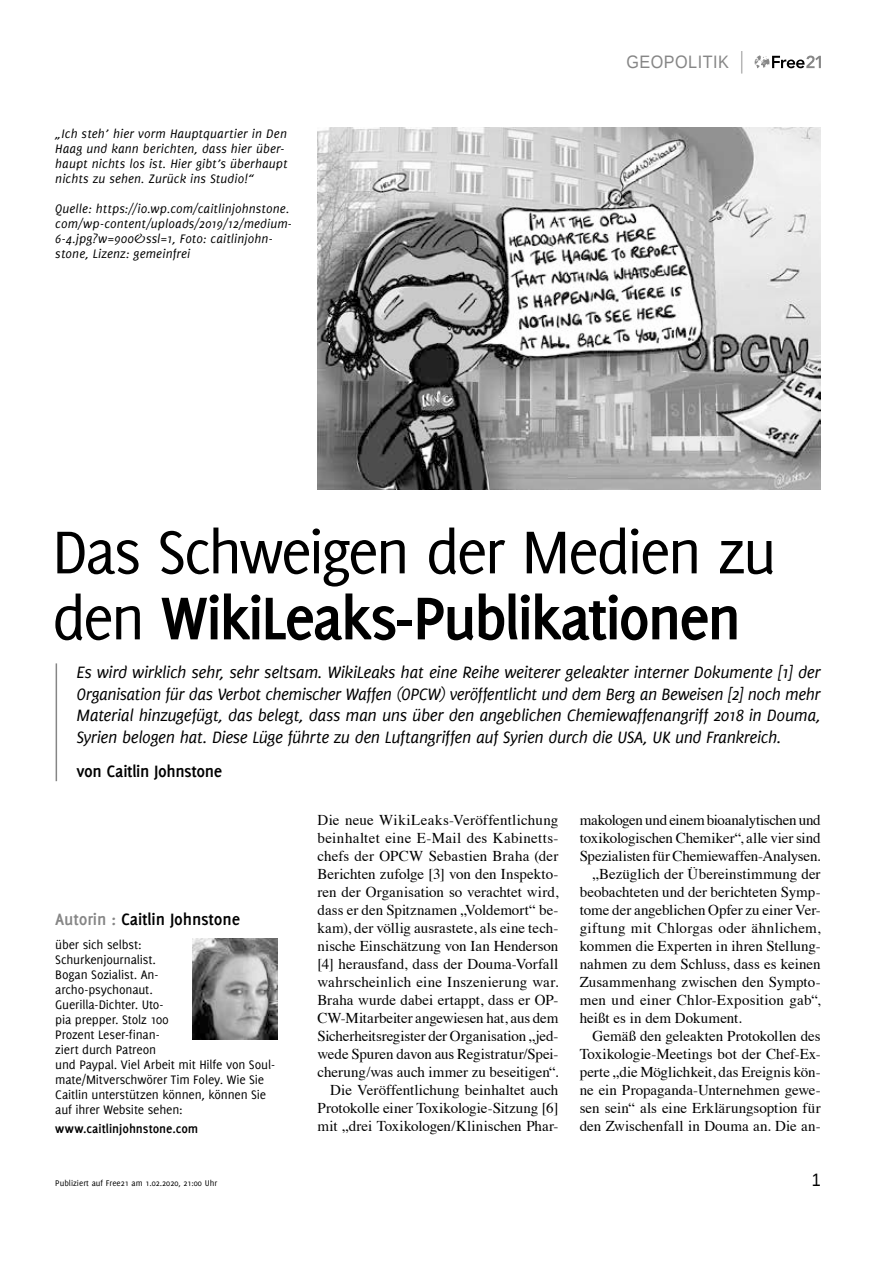
<style>
.page{position:relative;width:893px;height:1263px;background:#fff}
.page>*{position:absolute;margin:0;border:0;box-sizing:border-box;transform-origin:0 0}
.t1{font:66px/66px "Delicious";letter-spacing:-.045em;color:#000}
.t2{font:italic 18px/21.6px "Delicious";letter-spacing:-.02em;color:#000;text-align:justify}
.t3{font:700 18px "Delicious";letter-spacing:-.01em;color:#000}
.t4{font:18px "Liberation Sans";letter-spacing:.03em;color:#868686;scale:.9 1}
.t5{font:18px "Liberation Sans";color:#000;scale:.9 1}
.t6{font:15px/18px "Times";color:#000;text-align:right}
.t7{font:15px "Times";letter-spacing:-.025em;color:#000}
.t8{font:15px "Times";letter-spacing:.025em;color:#000}
.t9{font:italic 13.5px/15px "Delicious";letter-spacing:.01em;color:#000}
.t10{font:13.5px/15px "Delicious";letter-spacing:-.015em;color:#000}
.t11{font:700 13.5px "Delicious";color:#000}
.t12{font:9px "Delicious";color:#000}
.s1{font-weight:700}
.s2{color:#868686}
</style>
<div class="page">
<svg style="left:755px;top:55px;width:66px;height:13px"></svg>
<svg style="left:741px;top:51px;width:1px;height:23px"></svg>
<hr style="left:56px;top:663px;width:1px;height:118px;background:#868686">
<img style="left:317px;top:128px;width:504px;height:361px">
<img style="left:193px;top:938px;width:85px;height:101px">
<p class="t9" style="left:55px;top:126px;width:234px">„Ich steh’ hier vorm Hauptquartier in Den Haag und kann berichten, dass hier über&shy;haupt nichts los ist. Hier gibt’s überhaupt nichts zu sehen. Zurück ins Studio!“</p>
<p class="t9" style="left:55px;top:201px;width:238px">Quelle: https://i0.wp.com/caitlinjohnstone. com/wp-content/uploads/2019/12/medium-6-4.jpg?w=900&amp;ssl=1, Foto: caitlinjohn&shy;stone, Lizenz: gemeinfrei</p>
<p class="t4" style="left:626px;top:52px;width:115px">GEOPOLITIK</p>
<h1 class="t1" style="left:52px;top:518px;width:726px">Das Schweigen der Medien zu den <span class="s1">WikiLeaks-Publikationen</span></h1>
<p class="t2" style="left:77px;top:661px;width:746px">Es wird wirklich sehr, sehr seltsam. WikiLeaks hat eine Reihe weiterer geleakter interner Dokumente [1] der Organisation für das Verbot chemischer Waffen (OPCW) veröffentlicht und dem Berg an Beweisen [2] noch mehr Material hinzugefügt, das belegt, dass man uns über den angeblichen Chemiewaffenangriff 2018 in Douma, Syrien belogen hat. Diese Lüge führte zu den Luftangriffen auf Syrien durch die USA, UK und Frankreich.</p>
<p class="t3" style="left:77px;top:761px;width:147px">von Caitlin Johnstone</p>
<p class="t3" style="left:55px;top:909px;width:186px"><span class="s2">Autorin :</span> Caitlin Johnstone</p>
<p class="t10" style="left:55px;top:936px;width:221px">über sich selbst:<br>Schurkenjournalist.<br>Bogan Sozialist. An-<br>archo-psychonaut.<br>Guerilla-Dichter. Uto-<br>pia prepper. Stolz 100<br>Prozent Leser-finan-<br>ziert durch Patreon<br>und Paypal. Viel Arbeit mit Hilfe von Soul&shy;mate/Mitverschwörer Tim Foley. Wie Sie<br>Caitlin unterstützen können, können Sie auf ihrer Website sehen:</p>
<p class="t11" style="left:55px;top:1121px;width:145px">www.caitlinjohnstone.com</p>
<p class="t6" style="left:317px;top:810px;width:242px">Die neue WikiLeaks-Veröffentlichung beinhaltet eine E-Mail des Kabinetts&shy;chefs der OPCW Sebastien Braha (der Berichten zufolge [3] von den Inspekto&shy;ren der Organisation so verachtet wird, dass er den Spitznamen „Voldemort“ be&shy;kam), der völlig ausrastete, als eine tech&shy;nische Einschätzung von Ian Henderson [4] herausfand, dass der Douma-Vorfall wahrscheinlich eine Inszenierung war.<br>Braha wurde dabei ertappt, dass er OP-CW-Mitarbeiter angewiesen hat, aus dem Sicherheitsregister der Organisation „jed&shy;wede Spuren davon aus Registratur/Spei&shy;cherung/was auch immer zu beseitigen“.<br>Die Veröffentlichung beinhaltet auch Protokolle einer Toxikologie-Sitzung [6] mit „drei Toxikologen/Klinischen Phar-</p>
<p class="t7" style="left:580px;top:806px;width:242px">makologen und einem bioanalytischen und</p>
<p class="t6" style="left:580px;top:828px;width:242px">toxikologischen Chemiker“, alle vier sind</p>
<p class="t6" style="left:580px;top:846px;width:242px">Spezialisten für Chemiewaffen-Analysen.</p>
<p class="t6" style="left:592px;top:864px;width:230px">„Bezüglich der Übereinstimmung der</p>
<p class="t6" style="left:580px;top:882px;width:242px">beobachteten und der berichteten Symp-</p>
<p class="t6" style="left:580px;top:900px;width:242px">tome der angeblichen Opfer zu einer Ver-</p>
<p class="t8" style="left:580px;top:914px;width:242px">giftung mit Chlorgas oder ähnlichem,</p>
<p class="t6" style="left:580px;top:936px;width:242px">kommen die Experten in ihren Stellung-</p>
<p class="t6" style="left:580px;top:954px;width:242px">nahmen zu dem Schluss, dass es keinen</p>
<p class="t6" style="left:580px;top:972px;width:242px">Zusammenhang zwischen den Sympto-</p>
<p class="t6" style="left:580px;top:990px;width:242px">men und einer Chlor-Exposition gab“,</p>
<p class="t6" style="left:580px;top:1008px;width:164px">heißt es in dem Dokument.</p>
<p class="t6" style="left:592px;top:1026px;width:230px">Gemäß den geleakten Protokollen des</p>
<p class="t6" style="left:580px;top:1044px;width:242px">Toxikologie-Meetings bot der Chef-Ex-</p>
<p class="t6" style="left:580px;top:1062px;width:242px">perte „die Möglichkeit, das Ereignis kön-</p>
<p class="t6" style="left:580px;top:1080px;width:242px">ne ein Propaganda-Unternehmen gewe-</p>
<p class="t6" style="left:580px;top:1098px;width:242px">sen sein“ als eine Erklärungsoption für</p>
<p class="t6" style="left:580px;top:1116px;width:242px">den Zwischenfall in Douma an. Die an-</p>
<p class="t12" style="left:55px;top:1178px;width:163px">Publiziert auf Free21 am 1.02.2020, 21:00 Uhr</p>
<p class="t5" style="left:812px;top:1169px;width:12px">1</p>
</div>
